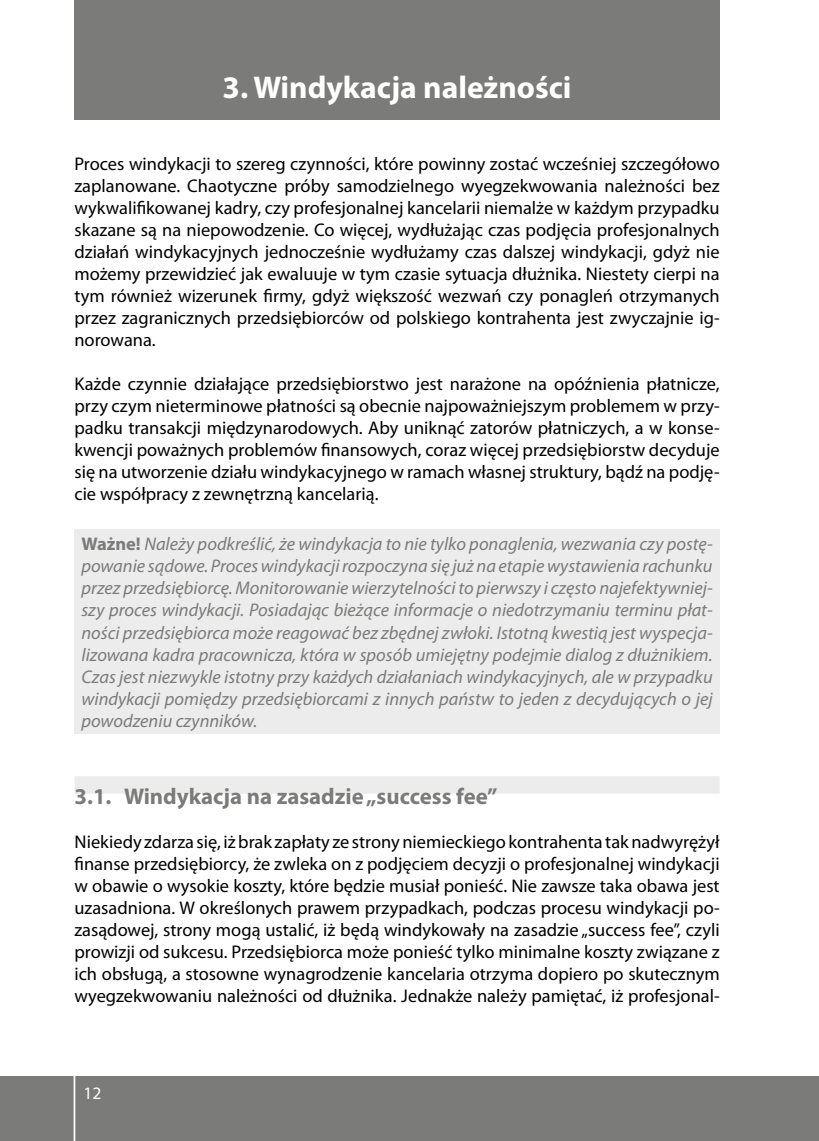
<style>
.page{position:relative;width:819px;height:1141px;background:#fff}
.page>*{position:absolute;margin:0;border:0;box-sizing:border-box;transform-origin:0 0}
.t1{font:700 31.5px "Myriad Pro";color:#fff}
.t2{font:700 22.75px "Myriad Pro";color:#7b7b7a}
.t3{font:18.38px/22.1px "Myriad Pro";color:#000;text-align:justify}
.t4{font:italic 18.38px/22.1px "Myriad Pro";color:#7b7b7a;text-align:justify}
.t5{font:17.5px "Myriad Pro";color:#fff}
.s1{font-weight:700;font-style:normal}
</style>
<div class="page">
<div style="left:0;top:1076px;width:819px;height:65px;background:#7b7b7a"></div>
<hr style="left:74px;top:1042px;width:1px;height:99px;background:#fff">
<div style="left:74px;top:0;width:645px;height:120px;background:#7b7b7a"></div>
<div style="left:74px;top:776px;width:645px;height:18px;background:#ececec"></div>
<div style="left:74px;top:529px;width:645px;height:205px;background:#ececec"></div>
<h1 class="t1" style="left:222px;top:67px;width:350px">3. Windykacja należności</h1>
<p class="t3" style="left:74px;top:152px;width:646px">Proces windykacji to szereg czynności, które powinny zostać wcześniej szczegółowo zaplanowane. Chaotyczne próby samodzielnego wyegzekwowania należności bez wykwalifikowanej kadry, czy profesjonalnej kancelarii niemalże w każdym przypadku skazane są na niepowodzenie. Co więcej, wydłużając czas podjęcia profesjonalnych działań windykacyjnych jednocześnie wydłużamy czas dalszej windykacji, gdyż nie możemy przewidzieć jak ewaluuje w tym czasie sytuacja dłużnika. Niestety cierpi na tym również wizerunek firmy, gdyż większość wezwań czy ponagleń otrzymanych przez zagranicznych przedsiębiorców od polskiego kontrahenta jest zwyczajnie ig&shy;norowana.</p>
<p class="t3" style="left:74px;top:373px;width:646px">Każde czynnie działające przedsiębiorstwo jest narażone na opóźnienia płatnicze, przy czym nieterminowe płatności są obecnie najpoważniejszym problemem w przy&shy;padku transakcji międzynarodowych. Aby uniknąć zatorów płatniczych, a w konse&shy;kwencji poważnych problemów finansowych, coraz więcej przedsiębiorstw decyduje się na utworzenie działu windykacyjnego w ramach własnej struktury, bądź na podję&shy;cie współpracy z zewnętrzną kancelarią.</p>
<p class="t4" style="left:81px;top:533px;width:632px"><span class="s1">Ważne!</span> Należy podkreślić, że windykacja to nie tylko ponaglenia, wezwania czy postę&shy;powanie sądowe. Proces windykacji rozpoczyna się już na etapie wystawienia rachunku przez przedsiębiorcę. Monitorowanie wierzytelności to pierwszy i często najefektywniej&shy;szy proces windykacji. Posiadając bieżące informacje o niedotrzymaniu terminu płat&shy;ności przedsiębiorca może reagować bez zbędnej zwłoki. Istotną kwestią jest wyspecja&shy;lizowana kadra pracownicza, która w sposób umiejętny podejmie dialog z dłużnikiem.<br>Czas jest niezwykle istotny przy każdych działaniach windykacyjnych, ale w przypadku windykacji pomiędzy przedsiębiorcami z innych państw to jeden z decydujących o jej powodzeniu czynników.</p>
<p class="t2" style="left:74px;top:781px;width:424px">3.1. Windykacja na zasadzie „success fee”</p>
<p class="t3" style="left:74px;top:830px;width:646px">Niekiedy zdarza się, iż brak zapłaty ze strony niemieckiego kontrahenta tak nadwyrężył finanse przedsiębiorcy, że zwleka on z podjęciem decyzji o profesjonalnej windykacji w obawie o wysokie koszty, które będzie musiał ponieść. Nie zawsze taka obawa jest uzasadniona. W określonych prawem przypadkach, podczas procesu windykacji po&shy;zasądowej, strony mogą ustalić, iż będą windykowały na zasadzie „success fee”, czyli prowizji od sukcesu. Przedsiębiorca może ponieść tylko minimalne koszty związane z ich obsługą, a stosowne wynagrodzenie kancelaria otrzyma dopiero po skutecznym wyegzekwowaniu należności od dłużnika. Jednakże należy pamiętać, iż profesjonal-</p>
<p class="t5" style="left:83px;top:1082px;width:19px">12</p>
</div>
